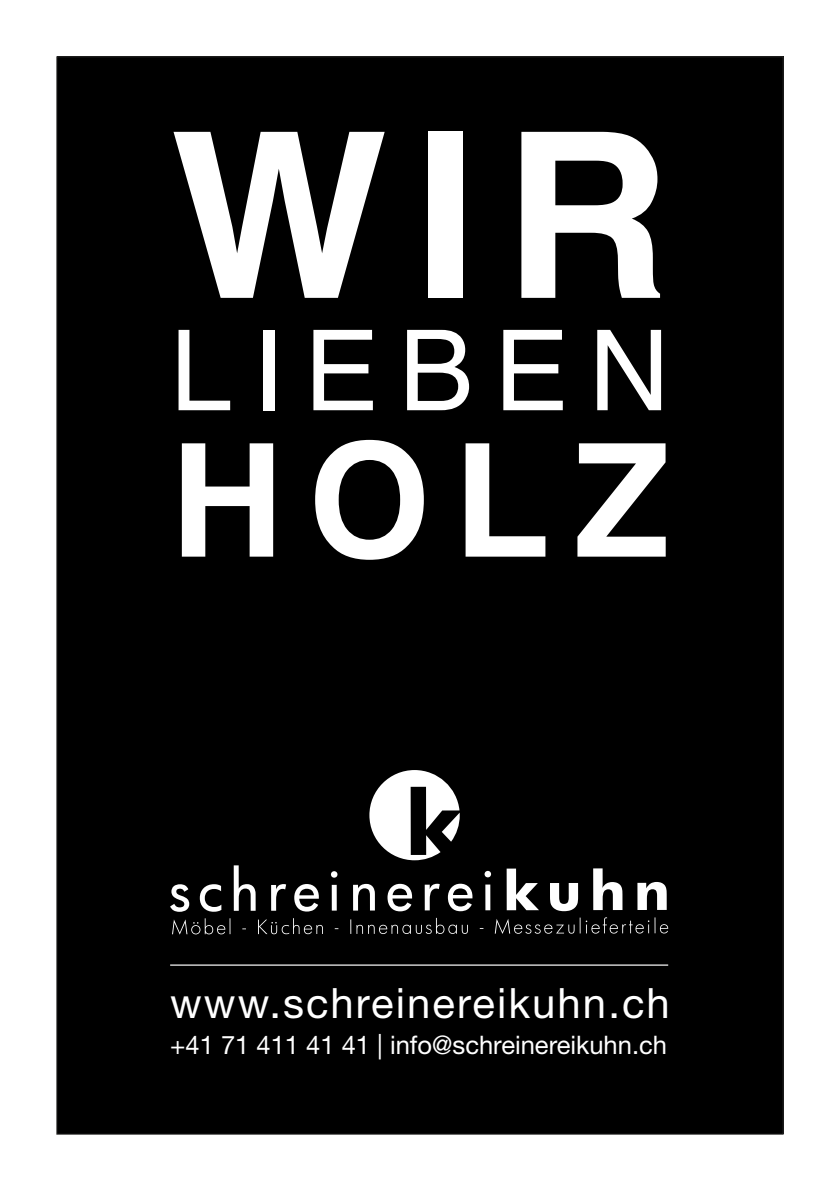
<style>
.page{position:relative;width:840px;height:1191px;background:#fff}
.page>*{position:absolute;margin:0;border:0;box-sizing:border-box;transform-origin:0 0}
.t1{font:700 230.6px "Helvetica";color:#fff}
.t2{font:700 157.4px "Helvetica";color:#fff}
.t3{font:112px "Helvetica";letter-spacing:.18em;color:#fff}
.t4{font:41.8px "Helvetica Neue";letter-spacing:.05em;color:#fff}
.t5{font:25.6px "Helvetica Neue";color:#fff}
</style>
<div class="page">
<div style="left:57px;top:57px;width:725px;height:1077px;background:#000"></div>
<svg style="left:369px;top:770px;width:90px;height:90px"></svg>
<svg style="left:170px;top:884px;width:19px;height:27px"></svg>
<svg style="left:200px;top:884px;width:21px;height:27px"></svg>
<svg style="left:233px;top:865px;width:22px;height:45px"></svg>
<svg style="left:271px;top:884px;width:15px;height:26px"></svg>
<svg style="left:294px;top:884px;width:24px;height:27px"></svg>
<svg style="left:331px;top:871px;width:6px;height:39px"></svg>
<svg style="left:353px;top:884px;width:22px;height:26px"></svg>
<svg style="left:387px;top:884px;width:25px;height:27px"></svg>
<svg style="left:424px;top:883px;width:15px;height:27px"></svg>
<svg style="left:447px;top:883px;width:25px;height:28px"></svg>
<svg style="left:484px;top:871px;width:7px;height:39px"></svg>
<svg style="left:506px;top:868px;width:32px;height:42px"></svg>
<svg style="left:550px;top:883px;width:27px;height:28px"></svg>
<svg style="left:593px;top:868px;width:29px;height:42px"></svg>
<svg style="left:637px;top:882px;width:29px;height:28px"></svg>
<svg style="left:172px;top:918px;width:58px;height:16px"></svg>
<svg style="left:258px;top:918px;width:65px;height:16px"></svg>
<svg style="left:350px;top:918px;width:117px;height:16px"></svg>
<svg style="left:494px;top:917px;width:173px;height:17px"></svg>
<hr style="left:170px;top:964px;width:497px;height:1px;background:#fff">
<h1 class="t1" style="left:170px;top:30px;width:500px">WIR</h1>
<h3 class="t3" style="left:170px;top:284px;width:501px">LIEBEN</h3>
<h2 class="t2" style="left:170px;top:374px;width:501px">HOLZ</h2>
<h3 class="t4" style="left:170px;top:973px;width:501px">www.schreinereikuhn.ch</h3>
<p class="t5" style="left:170px;top:1026px;width:498px">+41 71 411 41 41 | info@schreinereikuhn.ch</p>
</div>
